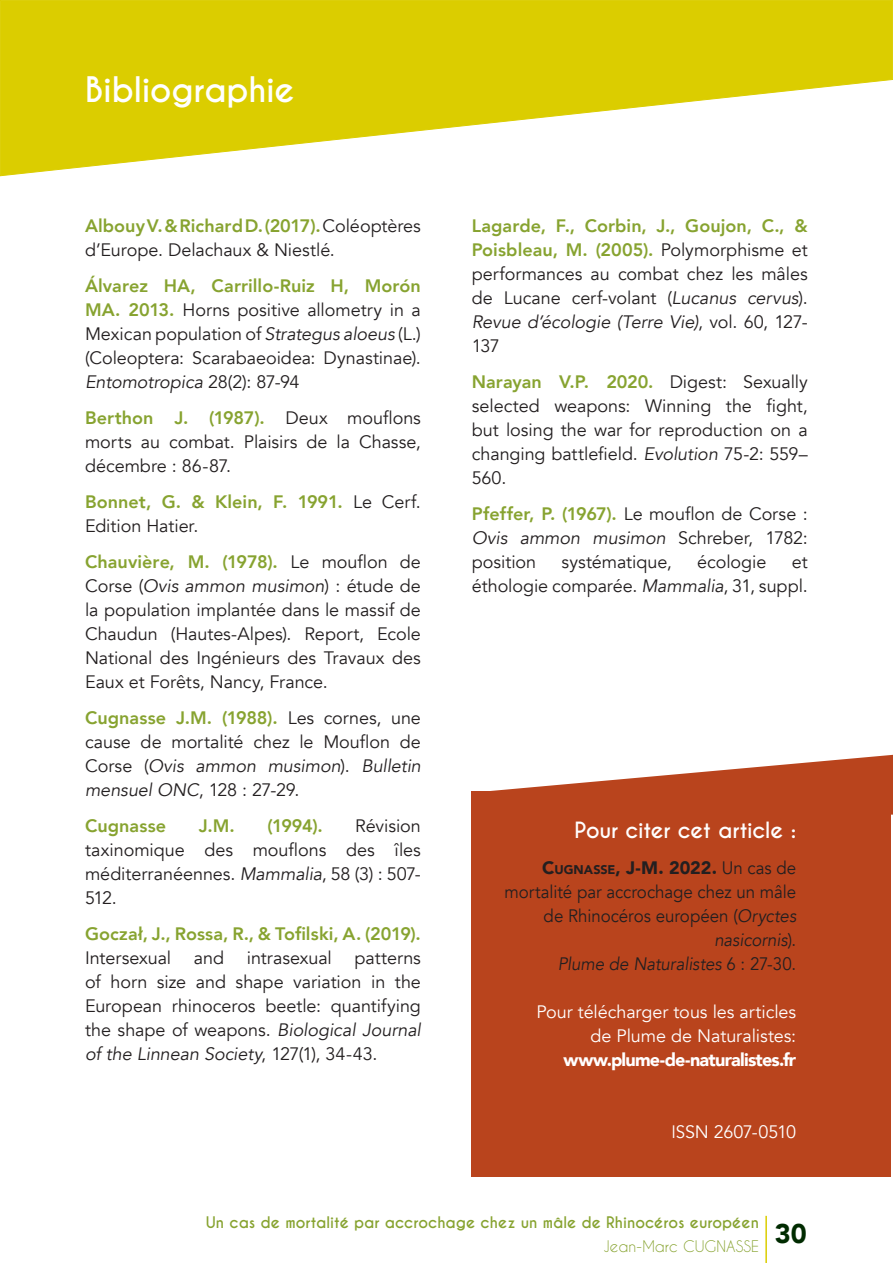
<style>
.page{position:relative;width:893px;height:1263px;background:#fff}
.page>*{position:absolute;margin:0;border:0;box-sizing:border-box;transform-origin:0 0}
.t1{font:700 33px "Caviar Dreams";letter-spacing:-.01em;color:#fff}
.t2{font:900 27px "Avenir";color:#002b00}
.t3{font:700 21px "Caviar Dreams";letter-spacing:-.01em;color:#fff}
.texte_intro{font:18px/24px "Avenir";letter-spacing:-.005em;color:#231f20;text-align:justify}
.texte_intro-2{font:800 18px/24px "Avenir";letter-spacing:.005em;color:#87a330}
.texte_intro-3{font:18px/24px "Avenir";letter-spacing:-.005em;color:#231f20;text-align:right;scale:.94 1}
.t4{font:18px "Avenir";letter-spacing:-.005em;color:#fff}
.t5{font:900 18px "Avenir";letter-spacing:-.04em;color:#fff}
.t6{font:italic 18px "Avenir";letter-spacing:-.005em;color:#231f20;scale:.94 1}
.t7{font:18px "Avenir";letter-spacing:-.005em;color:#fff;scale:.94 1}
.t8{font:700 15px "Caviar Dreams";color:#87a330}
.t9{font:15px "Caviar Dreams";color:#87a330}
.s1{font-weight:800;color:#87a330}
.s2{font-style:italic}
.s3{font-weight:400;color:#231f20}
.s4{font-weight:900}
.s5{font-weight:900;font-size:12.6px}
.s6{font-style:normal}
</style>
<div class="page">
<hr style="left:765px;top:1216px;width:2px;height:47px;background:#dbcd00">
<svg style="left:472px;top:755px;width:421px;height:60px"></svg>
<div style="left:472px;top:792px;width:419px;height:385px;background:#b9441d"></div>
<svg style="left:0;top:0;width:893px;height:177px"></svg>
<p class="t1" style="left:85px;top:69px;width:211px">Bibliographie</p>
<p class="texte_intro" style="left:85px;top:214px;width:337px"><span class="s1">Albouy V. &amp; Richard D. (2017).</span> Coléoptères d’Europe. Delachaux &amp; Niestlé.</p>
<p class="texte_intro" style="left:85px;top:274px;width:337px"><span class="s1">Álvarez HA, Carrillo-Ruiz H, Morón MA. 2013.</span> Horns positive allometry in a Mexican population of <span class="s2">Strategus aloeus</span> (L.) (Coleoptera: Scarabaeoidea: Dynastinae).<br><span class="s2">Entomotropica</span> 28(2): 87-94</p>
<p class="texte_intro" style="left:85px;top:406px;width:337px"><span class="s1">Berthon J. (1987).</span> Deux mouflons morts au combat. Plaisirs de la Chasse, décembre : 86-87.</p>
<p class="texte_intro-2" style="left:85px;top:490px;width:337px">Bonnet, G. &amp; Klein, F. 1991. <span class="s3">Le Cerf.<br>Edition Hatier.</span></p>
<p class="texte_intro" style="left:85px;top:550px;width:337px"><span class="s1">Chauvière, M. (1978).</span> Le mouflon de Corse (<span class="s2">Ovis ammon musimon</span>) : étude de la population implantée dans le massif de Chaudun (Hautes-Alpes). Report, Ecole National des Ingénieurs des Travaux des Eaux et Forêts, Nancy, France.</p>
<p class="texte_intro" style="left:85px;top:706px;width:337px"><span class="s1">Cugnasse J.M. (1988).</span> Les cornes, une cause de mortalité chez le Mouflon de Corse (<span class="s2">Ovis ammon musimon</span>). <span class="s2">Bulletin mensuel ONC</span>, 128 : 27-29.</p>
<p class="texte_intro-2" style="left:85px;top:814px;width:83px">Cugnasse</p>
<p class="texte_intro-2" style="left:199px;top:814px;width:38px">J.M.</p>
<p class="texte_intro-2" style="left:267px;top:814px;width:57px">(1994).</p>
<p class="texte_intro" style="left:85px;top:814px;width:337px;text-indent:270px">Révision taxinomique des mouflons des îles méditerranéennes. <span class="s2">Mammalia</span>, 58 (3) : 507- 512.</p>
<p class="texte_intro-2" style="left:85px;top:922px;width:337px">Goczał, J., Rossa, R., &amp; Tofilski, A. (2019).<br><span class="s3">Intersexual</span></p>
<p class="texte_intro" style="left:194px;top:946px;width:32px">and</p>
<p class="texte_intro" style="left:247px;top:946px;width:87px">intrasexual</p>
<p class="texte_intro" style="left:85px;top:946px;width:337px;text-indent:269px">patterns of horn size and shape variation in the European rhinoceros beetle: quantifying the shape of weapons. <span class="s2">Biological Journal of the Linnean Society</span>, 127(1), 34-43.</p>
<p class="texte_intro" style="left:472px;top:214px;width:337px"><span class="s1">Lagarde, F., Corbin, J., Goujon, C., &amp; Poisbleau, M. (2005).</span> Polymorphisme et performances au combat chez les mâles de Lucane cerf-volant (<span class="s2">Lucanus cervus</span>).<br><span class="s2">Revue d’écologie (Terre Vie)</span>, vol. 60, 127- 137</p>
<p class="texte_intro" style="left:472px;top:370px;width:337px"><span class="s1">Narayan V.P. 2020.</span> Digest: Sexually selected weapons: Winning the fight, but losing the war for reproduction on a changing battlefield. <span class="s2">Evolution</span> 75-2: 559– 560.</p>
<p class="texte_intro" style="left:472px;top:502px;width:337px"><span class="s1">Pfeffer, P. (1967).</span> Le mouflon de Corse :<br><span class="s2">Ovis ammon musimon</span> Schreber, 1782: position</p>
<p class="texte_intro" style="left:562px;top:550px;width:112px">systématique,</p>
<p class="texte_intro" style="left:697px;top:550px;width:71px">écologie</p>
<p class="texte_intro" style="left:472px;top:550px;width:337px;text-align:right">et<br>éthologie comparée. <span class="s2">Mammalia</span>, 31, suppl.</p>
<p class="t3" style="left:574px;top:817px;width:223px">Pour citer cet article :</p>
<p class="texte_intro-3" style="left:504px;top:856px;width:312px"><span class="s4">C</span><span class="s5">UGNASSE</span><span class="s4">, J-M. 2022.</span> Un cas de mortalité par accrochage chez un mâle de Rhinocéros européen (<span class="s2">Oryctes nasicornis</span>).</p>
<p class="t6" style="left:558px;top:953px;width:255px">Plume de Naturalistes <span class="s6">6 : 27-30.</span></p>
<p class="t4" style="left:537px;top:1001px;width:261px">Pour télécharger tous les articles</p>
<p class="t4" style="left:591px;top:1025px;width:207px">de Plume de Naturalistes:</p>
<p class="t5" style="left:564px;top:1044px;width:234px">www.plume-de-naturalistes.fr</p>
<p class="t7" style="left:671px;top:1121px;width:134px">ISSN 2607-0510</p>
<p class="t8" style="left:206px;top:1213px;width:555px">Un cas de mortalité par accrochage chez un mâle de Rhinocéros européen</p>
<p class="t9" style="left:604px;top:1237px;width:157px">Jean-Marc CUGNASSE</p>
<p class="t2" style="left:775px;top:1210px;width:33px">30</p>
</div>
